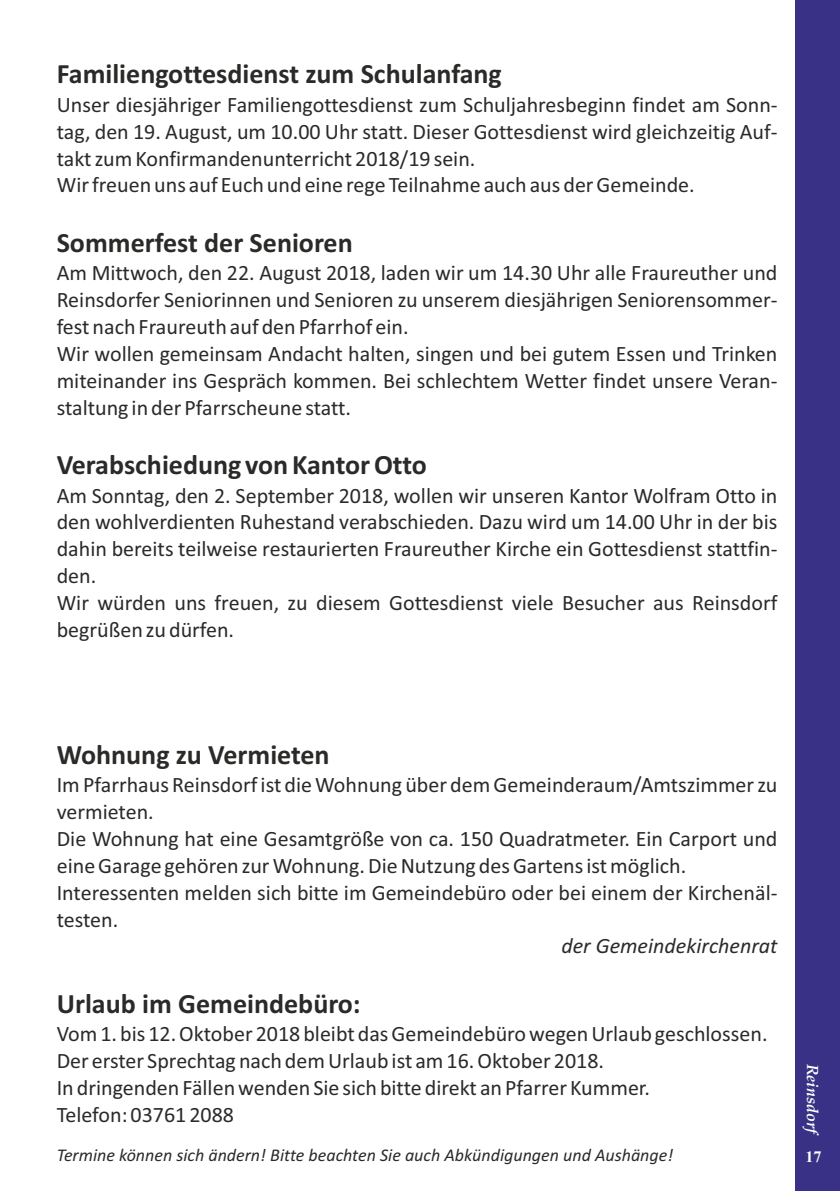
<style>
.page{position:relative;width:840px;height:1191px;background:#fff}
.page>*{position:absolute;margin:0;border:0;box-sizing:border-box;transform-origin:0 0}
.t1{font:700 28px "Calibri";color:#2b2a29}
.t2{font:22px/26.8px "Calibri";color:#2b2a29}
.t3{font:italic 22px "Calibri";color:#2b2a29}
.t4{font:italic 18px "Calibri";color:#2b2a29}
.t5{font:italic 700 16px "Palatino Linotype";color:#fefefe}
.t6{font:700 16px "Times New Roman";color:#fff}
</style>
<div class="page">
<div style="left:794px;top:1px;width:45px;height:1190px;background:#393185"></div>
<p class="t1" style="left:57px;top:62px;width:446px">Familiengottesdienst zum Schulanfang</p>
<p class="t2" style="left:57px;top:93px;width:722px">Unser diesjähriger Familiengottesdienst zum Schuljahresbeginn findet am Sonn&shy;tag, den 19. August, um 10.00 Uhr statt. Dieser Gottesdienst wird gleichzeitig Auf&shy;takt zum Konfirmandenunterricht 2018/19 sein.<br>Wir freuen uns auf Euch und eine rege Teilnahme auch aus der Gemeinde.</p>
<p class="t1" style="left:57px;top:231px;width:297px">Sommerfest der Senioren</p>
<p class="t2" style="left:57px;top:261px;width:722px">Am Mittwoch, den 22. August 2018, laden wir um 14.30 Uhr alle Fraureuther und Reinsdorfer Seniorinnen und Senioren zu unserem diesjährigen Seniorensommer&shy;fest nach Fraureuth auf den Pfarrhof ein.<br>Wir wollen gemeinsam Andacht halten, singen und bei gutem Essen und Trinken miteinander ins Gespräch kommen. Bei schlechtem Wetter findet unsere Veran&shy;staltung in der Pfarrscheune statt.</p>
<p class="t1" style="left:57px;top:453px;width:371px">Verabschiedung von Kantor Otto</p>
<p class="t2" style="left:57px;top:484px;width:722px">Am Sonntag, den 2. September 2018, wollen wir unseren Kantor Wolfram Otto in den wohlverdienten Ruhestand verabschieden. Dazu wird um 14.00 Uhr in der bis dahin bereits teilweise restaurierten Fraureuther Kirche ein Gottesdienst stattfin&shy;den.<br>Wir würden uns freuen, zu diesem Gottesdienst viele Besucher aus Reinsdorf begrüßen zu dürfen.</p>
<p class="t1" style="left:57px;top:742px;width:274px">Wohnung zu Vermieten</p>
<p class="t2" style="left:57px;top:773px;width:722px">Im Pfarrhaus Reinsdorf ist die Wohnung über dem Gemeinderaum/Amtszimmer zu vermieten.<br>Die Wohnung hat eine Gesamtgröße von ca. 150 Quadratmeter. Ein Carport und eine Garage gehören zur Wohnung. Die Nutzung des Gartens ist möglich.<br>Interessenten melden sich bitte im Gemeindebüro oder bei einem der Kirchenäl&shy;testen.</p>
<p class="t3" style="left:561px;top:937px;width:217px">der Gemeindekirchenrat</p>
<p class="t1" style="left:57px;top:992px;width:305px">Urlaub im Gemeindebüro:</p>
<p class="t2" style="left:57px;top:1022px;width:712px">Vom 1. bis 12. Oktober 2018 bleibt das Gemeindebüro wegen Urlaub geschlossen.<br>Der erster Sprechtag nach dem Urlaub ist am 16. Oktober 2018.<br>In dringenden Fällen wenden Sie sich bitte direkt an Pfarrer Kummer.<br>Telefon: 03761 2088</p>
<p class="t5" style="left:818px;top:1063px;width:71px;rotate:90deg">Reinsdorf</p>
<p class="t4" style="left:57px;top:1147px;width:617px">Termine können sich ändern! Bitte beachten Sie auch Abkündigungen und Aushänge!</p>
<p class="t6" style="left:804px;top:1151px;width:17px">17</p>
</div>
